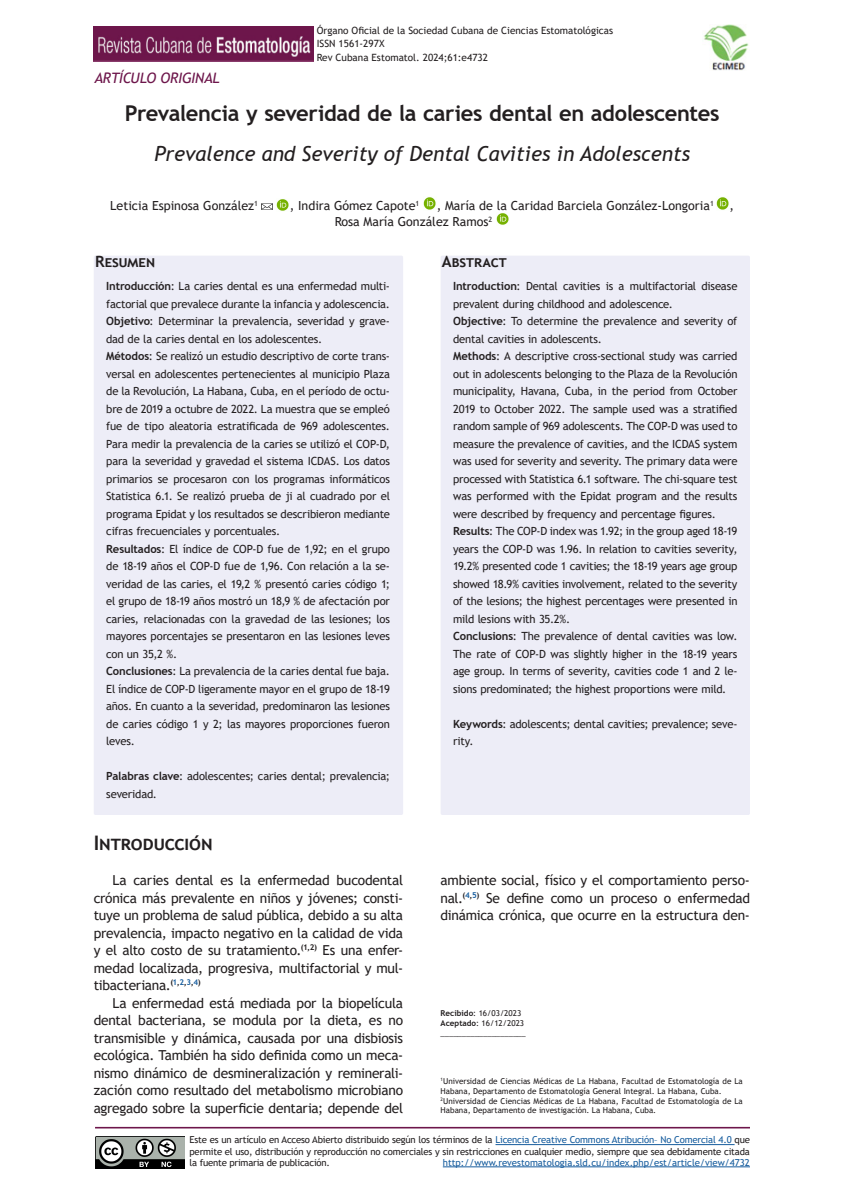
<style>
.page{position:relative;width:850px;height:1200px;background:#fff}
.page>*{position:absolute;margin:0;border:0;box-sizing:border-box;transform-origin:0 0}
._01_Título{font:700 21.88px "Trebuchet MS";letter-spacing:-.015em;color:#231f20}
._02_Titulo_Lang{font:italic 20.62px "Trebuchet MS";color:#231f20}
._01_Val{font:700 20px "Trebuchet MS";color:#231f20}
._04_Título_resumen{font:700 15.62px "Trebuchet MS";letter-spacing:.005em;color:#231f20}
.t1{font:italic 14.38px "Trebuchet MS";letter-spacing:-.02em;color:#6d164b}
._00_Cuerpo_de_texto_MARGEN{font:13.75px/17.5px "Trebuchet MS";letter-spacing:-.02em;color:#231f20;text-align:justify}
.t2{font:12.5px "Trebuchet MS";color:#231f20}
._06_Cuerpo_resumen{font:11.25px/17.5px "Trebuchet MS";letter-spacing:-.015em;color:#231f20}
.t3{font:10px/13.8px "Trebuchet MS";color:#231f20}
.t4{font:9.56px/11.5px "Trebuchet MS";letter-spacing:-.02em;color:#231f20;text-align:justify}
.t5{font:9.56px "Trebuchet MS";color:#175d9e}
._06_Afiliación{font:8.12px/9.8px "Trebuchet MS";color:#231f20}
.s1{font-weight:700}
.s2{color:#175d9e}
</style>
<div class="page">
<img style="left:703px;top:24px;width:46px;height:46px">
<hr style="left:496px;top:1144px;width:239px;height:1px;background:#175d9e">
<hr style="left:443px;top:1167px;width:307px;height:1px;background:#175d9e">
<img style="left:95px;top:1136px;width:90px;height:33px">
<hr style="left:95px;top:1127px;width:655px;height:1px;background:#6d164b">
<img style="left:94px;top:26px;width:219px;height:36px">
<svg style="left:262px;top:203px;width:10px;height:7px"></svg>
<img style="left:276px;top:199px;width:13px;height:12px">
<img style="left:423px;top:197px;width:13px;height:13px">
<svg style="left:716px;top:197px;width:13px;height:13px"></svg>
<img style="left:496px;top:213px;width:13px;height:12px">
<div style="left:94px;top:256px;width:309px;height:559px;background:#ededf7;border-radius:2px"></div>
<div style="left:441px;top:256px;width:309px;height:559px;background:#ededf7;border-radius:2px"></div>
<p class="t1" style="left:94px;top:69px;width:127px">ARTÍCULO ORIGINAL</p>
<p class="t3" style="left:317px;top:23px;width:298px">Órgano Oficial de la Sociedad Cubana de Ciencias Estomatológicas<br>ISSN 1561-297X<br>Rev Cubana Estomatol. 2024;61:e4732</p>
<p class="_01_Título" style="left:125px;top:100px;width:596px">Prevalencia y severidad de la caries dental en adolescentes</p>
<p class="_02_Titulo_Lang" style="left:154px;top:141px;width:537px">Prevalence and Severity of Dental Cavities in Adolescents</p>
<p class="t2" style="left:110px;top:198px;width:149px">Leticia Espinosa González<sup>1</sup></p>
<p class="t2" style="left:290px;top:198px;width:131px">, Indira Gómez Capote<sup>1</sup></p>
<p class="t2" style="left:437px;top:198px;width:279px">, María de la Caridad Barciela González-Longoria<sup>1</sup></p>
<p class="t2" style="left:729px;top:198px;width:6px">,</p>
<p class="t2" style="left:335px;top:213px;width:159px">Rosa María González Ramos<sup>2</sup></p>
<p class="_04_Título_resumen" style="left:95px;top:252px;width:62px">Resumen</p>
<p class="_06_Cuerpo_resumen" style="left:106px;top:277px;width:285px"><span class="s1">Introducción</span>: La caries dental es una enfermedad multi&shy;factorial que prevalece durante la infancia y adolescencia.</p>
<p class="_06_Cuerpo_resumen" style="left:106px;top:312px;width:285px"><span class="s1">Objetivo</span>: Determinar la prevalencia, severidad y grave&shy;dad de la caries dental en los adolescentes.</p>
<p class="_06_Cuerpo_resumen" style="left:106px;top:347px;width:285px;text-align:justify"><span class="s1">Métodos</span>: Se realizó un estudio descriptivo de corte trans&shy;versal en adolescentes pertenecientes al municipio Plaza de la Revolución, La Habana, Cuba, en el período de octu&shy;bre de 2019 a octubre de 2022. La muestra que se empleó fue de tipo aleatoria estratificada de 969 adolescentes.<br>Para medir la prevalencia de la caries se utilizó el COP-D, para la severidad y gravedad el sistema ICDAS. Los datos primarios se procesaron con los programas informáticos Statistica 6.1. Se realizó prueba de ji al cuadrado por el programa Epidat y los resultados se describieron mediante cifras frecuenciales y porcentuales.</p>
<p class="_06_Cuerpo_resumen" style="left:106px;top:540px;width:285px;text-align:justify"><span class="s1">Resultados</span>: El índice de COP-D fue de 1,92; en el grupo de 18-19 años el COP-D fue de 1,96. Con relación a la se&shy;veridad de las caries, el 19,2 % presentó caries código 1; el grupo de 18-19 años mostró un 18,9 % de afectación por caries, relacionadas con la gravedad de las lesiones; los mayores porcentajes se presentaron en las lesiones leves con un 35,2 %.</p>
<p class="_06_Cuerpo_resumen" style="left:106px;top:662px;width:285px;text-align:justify"><span class="s1">Conclusiones</span>: La prevalencia de la caries dental fue baja.<br>El índice de COP-D ligeramente mayor en el grupo de 18-19 años. En cuanto a la severidad, predominaron las lesiones de caries código 1 y 2; las mayores proporciones fueron leves.</p>
<p class="_06_Cuerpo_resumen" style="left:106px;top:767px;width:285px"><span class="s1">Palabras clave</span>: adolescentes; caries dental; prevalencia; severidad.</p>
<p class="_04_Título_resumen" style="left:442px;top:252px;width:66px">Abstract</p>
<p class="_06_Cuerpo_resumen" style="left:453px;top:277px;width:286px"><span class="s1">Introduction</span>: Dental cavities is a multifactorial disease prevalent during childhood and adolescence.</p>
<p class="_06_Cuerpo_resumen" style="left:453px;top:312px;width:286px"><span class="s1">Objective</span>: To determine the prevalence and severity of dental cavities in adolescents.</p>
<p class="_06_Cuerpo_resumen" style="left:453px;top:347px;width:286px;text-align:justify"><span class="s1">Methods</span>: A descriptive cross-sectional study was carried out in adolescents belonging to the Plaza de la Revolución municipality, Havana, Cuba, in the period from October 2019 to October 2022. The sample used was a stratified random sample of 969 adolescents. The COP-D was used to measure the prevalence of cavities, and the ICDAS system was used for severity and severity. The primary data were processed with Statistica 6.1 software. The chi-square test was performed with the Epidat program and the results were described by frequency and percentage figures.</p>
<p class="_06_Cuerpo_resumen" style="left:453px;top:522px;width:286px;text-align:justify"><span class="s1">Results</span>: The COP-D index was 1.92; in the group aged 18-19 years the COP-D was 1.96. In relation to cavities severity, 19.2% presented code 1 cavities; the 18-19 years age group showed 18.9% cavities involvement, related to the severity of the lesions; the highest percentages were presented in mild lesions with 35.2%.</p>
<p class="_06_Cuerpo_resumen" style="left:453px;top:627px;width:286px;text-align:justify"><span class="s1">Conclusions</span>: The prevalence of dental cavities was low.<br>The rate of COP-D was slightly higher in the 18-19 years age group. In terms of severity, cavities code 1 and 2 le&shy;sions predominated; the highest proportions were mild.</p>
<p class="_06_Cuerpo_resumen" style="left:453px;top:715px;width:286px"><span class="s1">Keywords</span>: adolescents; dental cavities; prevalence; seve&shy;rity.</p>
<p class="_01_Val" style="left:94px;top:830px;width:120px">Introducción</p>
<p class="_00_Cuerpo_de_texto_MARGEN" style="left:94px;top:871px;width:311px;text-indent:19px">La caries dental es la enfermedad bucodental crónica más prevalente en niños y jóvenes; consti&shy;tuye un problema de salud pública, debido a su alta prevalencia, impacto negativo en la calidad de vida y el alto costo de su tratamiento.<sup>(1,2)</sup> Es una enfer&shy;medad localizada, progresiva, multifactorial y mul&shy;tibacteriana.<sup>(</sup><sup>1</sup><sup>,</sup><sup>2</sup><sup>,</sup><sup>3</sup><sup>,</sup><sup>4</sup><sup>)</sup></p>
<p class="_00_Cuerpo_de_texto_MARGEN" style="left:94px;top:994px;width:311px;text-indent:19px">La enfermedad está mediada por la biopelícula dental bacteriana, se modula por la dieta, es no transmisible y dinámica, causada por una disbiosis ecológica. También ha sido definida como un meca&shy;nismo dinámico de desmineralización y reminerali&shy;zación como resultado del metabolismo microbiano agregado sobre la superficie dentaria; depende del</p>
<p class="_00_Cuerpo_de_texto_MARGEN" style="left:441px;top:871px;width:311px">ambiente social, físico y el comportamiento perso&shy;nal.<sup>(</sup><sup>4</sup><sup>,</sup><sup>5</sup><sup>)</sup> Se define como un proceso o enfermedad dinámica crónica, que ocurre en la estructura den-</p>
<p class="_06_Afiliación" style="left:441px;top:1008px;width:82px"><span class="s1">Recibido</span>: 16/03/2023</p>
<p class="_06_Afiliación" style="left:441px;top:1018px;width:85px"><span class="s1">Aceptado</span>: 16/12/2023</p>
<p class="_06_Afiliación" style="left:441px;top:1028px;width:87px">____________________</p>
<p class="_06_Afiliación" style="left:441px;top:1076px;width:304px"><sup>1</sup>Universidad de Ciencias Médicas de La Habana, Facultad de Estomatología de La<br>Habana, Departamento de Estomatología General Integral. La Habana, Cuba.</p>
<p class="_06_Afiliación" style="left:441px;top:1096px;width:304px"><sup>2</sup>Universidad de Ciencias Médicas de La Habana, Facultad de Estomatología de La<br>Habana, Departamento de investigación. La Habana, Cuba.</p>
<p class="t4" style="left:190px;top:1134px;width:562px">Este es un artículo en Acceso Abierto distribuido según los términos de la <span class="s2">Licencia Creative Commons Atribución– No Comercial 4.0</span> que permite el uso, distribución y reproducción no comerciales y sin restricciones en cualquier medio, siempre que sea debidamente citada la fuente primaria de publicación.</p>
<p class="t5" style="left:443px;top:1156px;width:309px">http://www.revestomatologia.sld.cu/index.php/est/article/view/4732</p>
</div>
